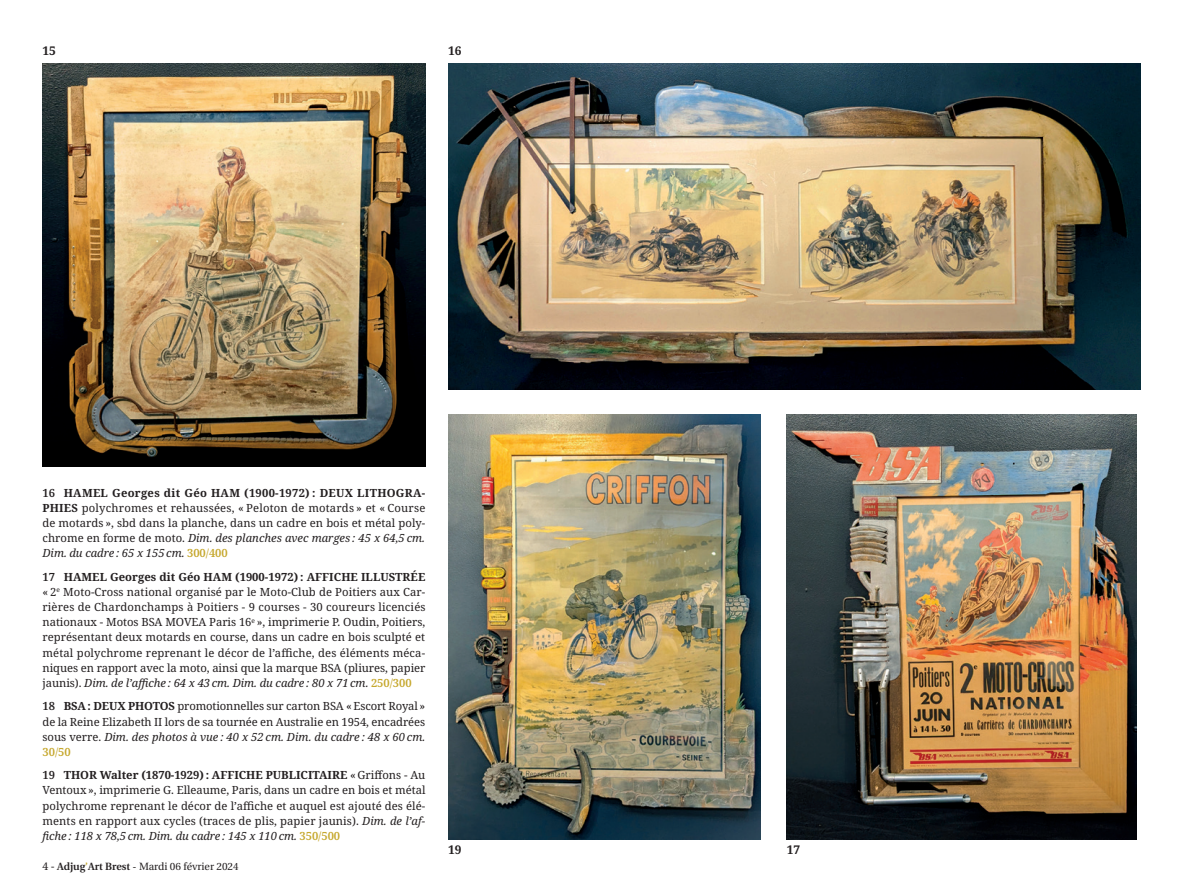
<style>
.page{position:relative;width:1191px;height:893px;background:#fff}
.page>*{position:absolute;margin:0;border:0;box-sizing:border-box;transform-origin:0 0}
.t1{font:700 12px "Noto Serif";color:#231f20}
.t2{font:11.25px/15.1px "Noto Serif";letter-spacing:-.005em;color:#231f20;text-align:justify}
.t3{font:10.5px "Utopia";color:#231f20}
.s1{font-weight:600}
.s2{font-weight:700}
.s3{font-style:italic}
.s4{font-weight:600;color:#c6a82e}
.s5{font-weight:500;color:#c6a82e}
.s6{font-family:"Noto Serif"}
</style>
<div class="page">
<img style="left:43px;top:64px;width:382px;height:402px">
<img style="left:448px;top:64px;width:692px;height:326px">
<img style="left:787px;top:414px;width:349px;height:426px">
<img style="left:448px;top:414px;width:312px;height:426px">
<p class="t1" style="left:43px;top:43px;width:15px">15</p>
<p class="t1" style="left:448px;top:43px;width:15px">16</p>
<p class="t2" style="left:43px;top:485px;width:384px"><span class="s1">16</span> <span class="s2">HAMEL Georges dit Géo HAM (1900-1972) : DEUX LITHOGRA-PHIES</span> polychromes et rehaussées, « Peloton de motards » et « Course de motards », sbd dans la planche, dans un cadre en bois et métal poly&shy;chrome en forme de moto. <span class="s3">Dim. des planches avec marges : 45 x 64,5 cm.<br>Dim. du cadre : 65 x 155 cm.</span> <span class="s4">300</span><span class="s5">/</span><span class="s4">400</span></p>
<p class="t2" style="left:43px;top:570px;width:384px"><span class="s1">17</span> <span class="s2">HAMEL Georges dit Géo HAM (1900-1972) : AFFICHE ILLUSTRÉE </span>« 2<sup>e</sup> Moto-Cross national organisé par le Moto-Club de Poitiers aux Car&shy;rières de Chardonchamps à Poitiers - 9 courses - 30 coureurs licenciés nationaux - Motos BSA MOVEA Paris 16<sup>e</sup> », imprimerie P. Oudin, Poitiers, représentant deux motards en course, dans un cadre en bois sculpté et métal polychrome reprenant le décor de l’affiche, des éléments méca&shy;niques en rapport avec la moto, ainsi que la marque BSA (pliures, papier jaunis). <span class="s3">Dim. de l’affiche : 64 x 43 cm. Dim. du cadre : 80 x 71 cm.</span> <span class="s4">250</span><span class="s5">/</span><span class="s4">300</span></p>
<p class="t2" style="left:43px;top:699px;width:384px"><span class="s1">18</span> <span class="s2">BSA : DEUX PHOTOS</span> promotionnelles sur carton BSA « Escort Royal » de la Reine Elizabeth II lors de sa tournée en Australie en 1954, encadrées sous verre. <span class="s3">Dim. des photos à vue : 40 x 52 cm. Dim. du cadre : 48 x 60 cm.<br></span><span class="s4">30</span><span class="s5">/</span><span class="s4">50</span></p>
<p class="t2" style="left:43px;top:768px;width:384px"><span class="s1">19</span> <span class="s2">THOR Walter (1870-1929) : AFFICHE PUBLICITAIRE</span> « Griffons - Au Ventoux », imprimerie G. Elleaume, Paris, dans un cadre en bois et métal polychrome reprenant le décor de l’affiche et auquel est ajouté des élé&shy;ments en rapport aux cycles (traces de plis, papier jaunis). <span class="s3">Dim. de l’af&shy;fiche : 118 x 78,5 cm. Dim. du cadre : 145 x 110 cm.</span> <span class="s4">350</span><span class="s5">/</span><span class="s4">500</span></p>
<p class="t3" style="left:43px;top:861px;width:198px"><span class="s6">4 -</span> <span class="s1">Adjug</span><span class="s4">’</span><span class="s1">Art Brest</span> - Mardi 06 février 2024</p>
<p class="t1" style="left:448px;top:841px;width:15px">19</p>
<p class="t1" style="left:787px;top:841px;width:15px">17</p>
</div>
